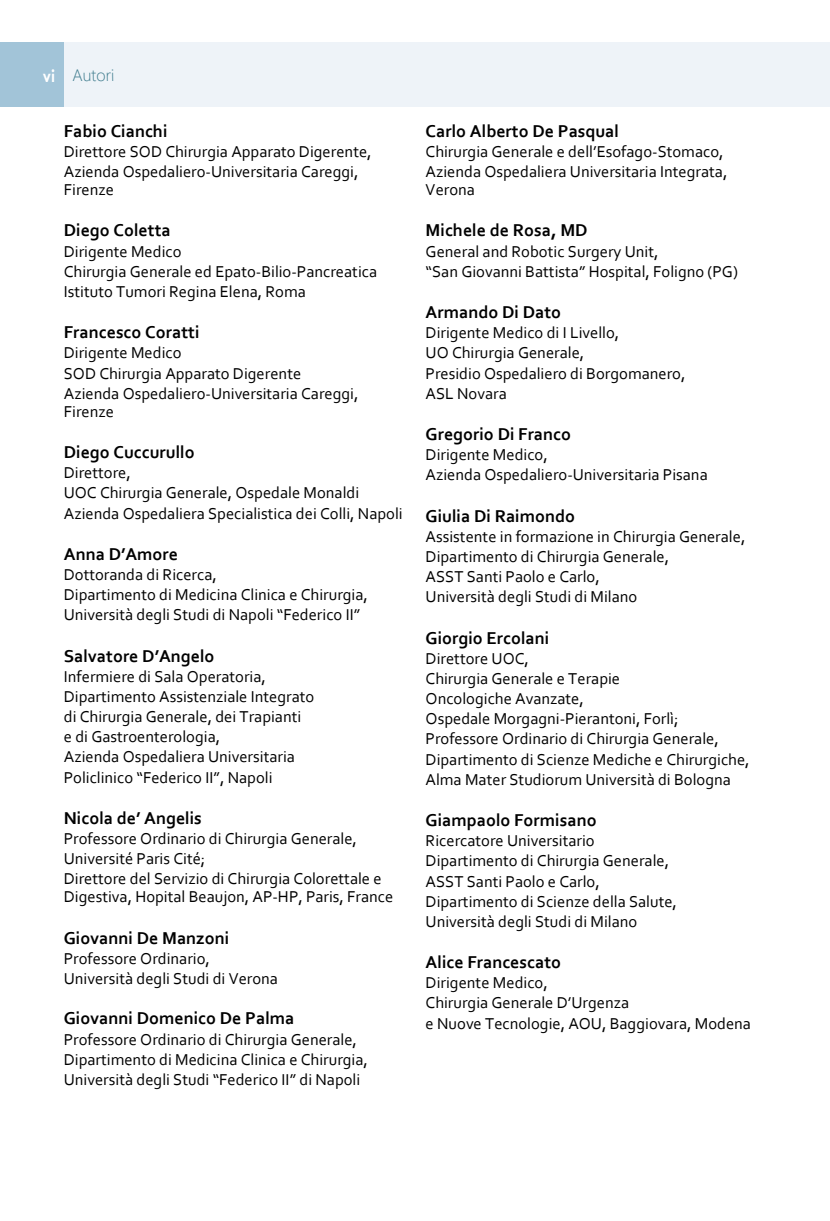
<style>
.page{position:relative;width:830px;height:1221px;background:#fff}
.page>*{position:absolute;margin:0;border:0;box-sizing:border-box;transform-origin:0 0}
.t1{font:700 18px "Corbel";color:#000}
.t2{font:16.5px/20.1px "Corbel";color:#000}
.t3{font:300 16.5px "Segoe UI";color:#3c7a8c}
.s1{font-family:"Tw Cen";font-weight:700;font-size:19.5px;color:#fff}
</style>
<div class="page">
<div style="left:0;top:43px;width:829px;height:64px;background:#eef3f8"></div>
<div style="left:0;top:43px;width:64px;height:64px;background:#a2c4d8"></div>
<p class="t3" style="left:43px;top:59px;width:74px"><span class="s1">vi</span> Autori</p>
<p class="t1" style="left:64px;top:120px;width:105px">Fabio Cianchi</p>
<p class="t2" style="left:64px;top:141px;width:309px">Direttore SOD Chirurgia Apparato Digerente,<br>Azienda Ospedaliero-Universitaria Careggi,</p>
<p class="t2" style="left:64px;top:179px;width:52px">Firenze</p>
<p class="t1" style="left:64px;top:219px;width:108px">Diego Coletta</p>
<p class="t2" style="left:64px;top:241px;width:314px">Dirigente Medico<br>Chirurgia Generale ed Epato-Bilio-Pancreatica<br>Istituto Tumori Regina Elena, Roma</p>
<p class="t1" style="left:64px;top:321px;width:137px">Francesco Coratti</p>
<p class="t2" style="left:64px;top:342px;width:296px">Dirigente Medico<br>SOD Chirurgia Apparato Digerente<br>Azienda Ospedaliero-Universitaria Careggi,</p>
<p class="t2" style="left:64px;top:401px;width:52px">Firenze</p>
<p class="t1" style="left:64px;top:441px;width:132px">Diego Cuccurullo</p>
<p class="t2" style="left:64px;top:462px;width:340px">Direttore,<br>UOC Chirurgia Generale, Ospedale Monaldi<br>Azienda Ospedaliera Specialistica dei Colli, Napoli</p>
<p class="t1" style="left:64px;top:542px;width:116px">Anna D’Amore</p>
<p class="t2" style="left:64px;top:564px;width:305px">Dottoranda di Ricerca,<br>Dipartimento di Medicina Clinica e Chirurgia,<br>Università degli Studi di Napoli “Federico II”</p>
<p class="t1" style="left:64px;top:644px;width:152px">Salvatore D’Angelo</p>
<p class="t2" style="left:64px;top:666px;width:252px">Infermiere di Sala Operatoria, Dipartimento Assistenziale Integrato di Chirurgia Generale, dei Trapianti<br>e di Gastroenterologia,<br>Azienda Ospedaliera Universitaria Policlinico “Federico II”, Napoli</p>
<p class="t1" style="left:64px;top:806px;width:139px">Nicola de’ Angelis</p>
<p class="t2" style="left:64px;top:828px;width:319px">Professore Ordinario di Chirurgia Generale,<br>Université Paris Cité;<br>Direttore del Servizio di Chirurgia Colorettale e</p>
<p class="t2" style="left:64px;top:886px;width:331px">Digestiva, Hopital Beaujon, AP-HP, Paris, France</p>
<p class="t1" style="left:64px;top:926px;width:167px">Giovanni De Manzoni</p>
<p class="t2" style="left:64px;top:947px;width:216px">Professore Ordinario,<br>Università degli Studi di Verona</p>
<p class="t1" style="left:64px;top:1007px;width:232px">Giovanni Domenico De Palma</p>
<p class="t2" style="left:64px;top:1028px;width:305px">Professore Ordinario di Chirurgia Generale,<br>Dipartimento di Medicina Clinica e Chirurgia,<br>Università degli Studi “Federico II” di Napoli</p>
<p class="t1" style="left:425px;top:120px;width:195px">Carlo Alberto De Pasqual</p>
<p class="t2" style="left:425px;top:141px;width:303px">Chirurgia Generale e dell’Esofago-Stomaco,<br>Azienda Ospedaliera Universitaria Integrata,</p>
<p class="t2" style="left:425px;top:179px;width:51px">Verona</p>
<p class="t1" style="left:425px;top:219px;width:163px">Michele de Rosa, MD</p>
<p class="t2" style="left:425px;top:241px;width:314px">General and Robotic Surgery Unit,<br>“San Giovanni Battista” Hospital, Foligno (PG)</p>
<p class="t1" style="left:425px;top:301px;width:137px">Armando Di Dato</p>
<p class="t2" style="left:425px;top:322px;width:261px">Dirigente Medico di I Livello,<br>UO Chirurgia Generale,<br>Presidio Ospedaliero di Borgomanero,<br>ASL Novara</p>
<p class="t1" style="left:425px;top:423px;width:147px">Gregorio Di Franco</p>
<p class="t2" style="left:425px;top:444px;width:283px">Dirigente Medico,<br>Azienda Ospedaliero-Universitaria Pisana</p>
<p class="t1" style="left:425px;top:504px;width:151px">Giulia Di Raimondo</p>
<p class="t2" style="left:425px;top:526px;width:321px">Assistente in formazione in Chirurgia Generale, Dipartimento di Chirurgia Generale,<br>ASST Santi Paolo e Carlo,<br>Università degli Studi di Milano</p>
<p class="t1" style="left:425px;top:626px;width:125px">Giorgio Ercolani</p>
<p class="t2" style="left:425px;top:648px;width:325px">Direttore UOC,<br>Chirurgia Generale e Terapie<br>Oncologiche Avanzate,<br>Ospedale Morgagni-Pierantoni, Forlì; Professore Ordinario di Chirurgia Generale, Dipartimento di Scienze Mediche e Chirurgiche, Alma Mater Studiorum Università di Bologna</p>
<p class="t1" style="left:425px;top:809px;width:172px">Giampaolo Formisano</p>
<p class="t2" style="left:425px;top:830px;width:253px">Ricercatore Universitario<br>Dipartimento di Chirurgia Generale,<br>ASST Santi Paolo e Carlo,<br>Dipartimento di Scienze della Salute,<br>Università degli Studi di Milano</p>
<p class="t1" style="left:425px;top:951px;width:137px">Alice Francescato</p>
<p class="t2" style="left:425px;top:972px;width:327px">Dirigente Medico,<br>Chirurgia Generale D’Urgenza<br>e Nuove Tecnologie, AOU, Baggiovara, Modena</p>
</div>
